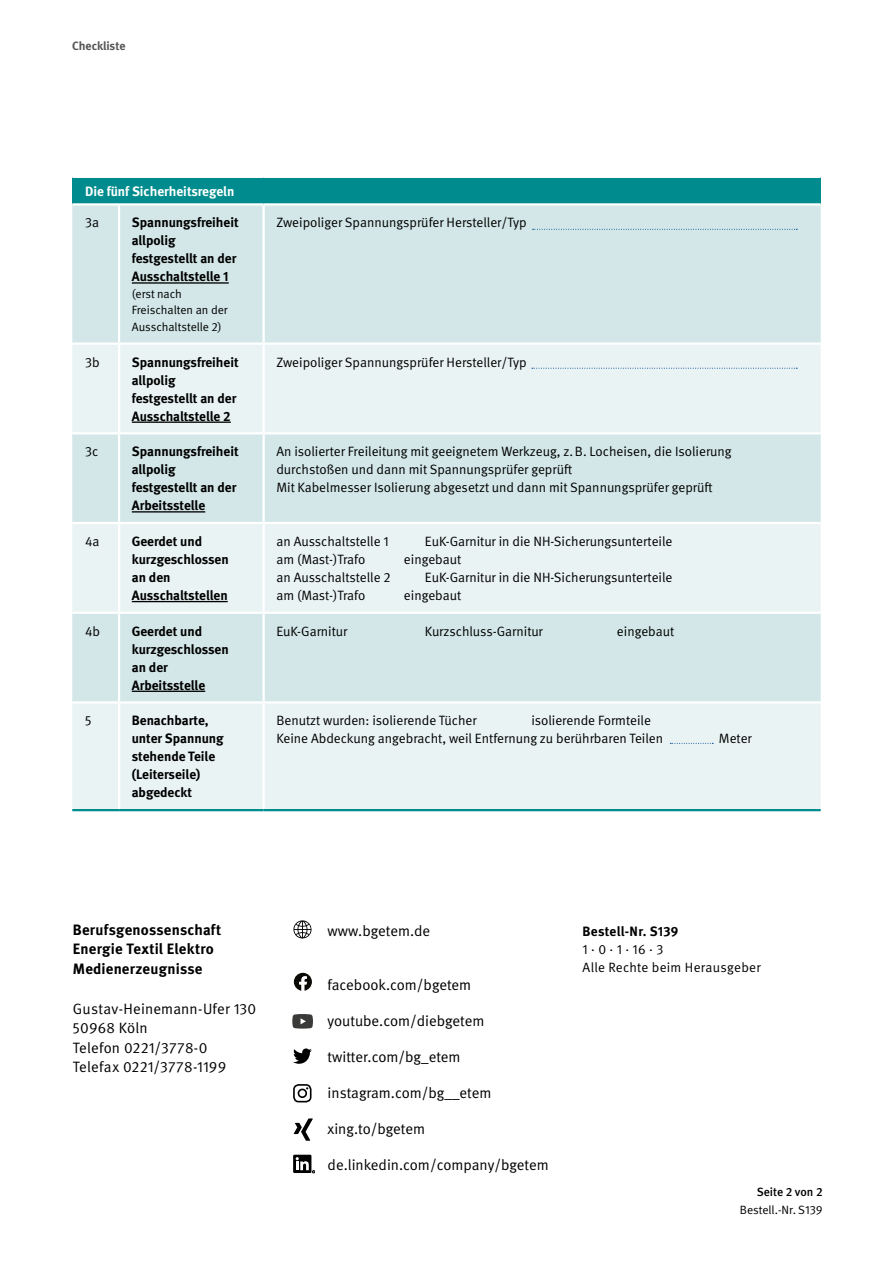
<style>
.page{position:relative;width:893px;height:1263px;background:#fff}
.page>*{position:absolute;margin:0;border:0;box-sizing:border-box;transform-origin:0 0}
.t1{font:15px/19.2px "DGUV Meta";color:#000}
.t2{font:700 15px/19.2px "DGUV Meta";letter-spacing:.015em;color:#000}
.t3{font:13.5px/18px "DGUV Meta";color:#000}
.t4{font:700 13.5px/18px "DGUV Meta";color:#000}
.t5{font:13.5px/18px "DGUV Meta";letter-spacing:.02em;color:#000}
.t6{font:700 13.5px "DGUV Meta";color:#fff}
.t7{font:700 13.5px "DGUV Meta";letter-spacing:.02em;color:#000}
.t8{font:12px/16.5px "DGUV Meta";color:#000}
.t9{font:700 12px "DGUV Meta";letter-spacing:-.005em;color:#565655}
.t10{font:500 12px "DGUV Meta";color:#000}
</style>
<div class="page">
<div style="left:72px;top:177px;width:749px;height:27px;background:#008c8e"></div>
<div style="left:72px;top:206px;width:749px;height:136px;background:#d3e7e8"></div>
<svg style="left:72px;top:345px;width:749px;height:464px;background:#e0eeee"></svg>
<hr style="left:262px;top:206px;width:3px;height:136px;background:#fff">
<hr style="left:118px;top:345px;width:2px;height:87px;background:#fff">
<hr style="left:262px;top:345px;width:3px;height:87px;background:#fff">
<hr style="left:72px;top:432px;width:47px;height:2px;background:#fff">
<hr style="left:119px;top:432px;width:145px;height:2px;background:#fff">
<hr style="left:118px;top:434px;width:2px;height:88px;background:#fff">
<hr style="left:262px;top:434px;width:3px;height:88px;background:#fff">
<hr style="left:72px;top:522px;width:47px;height:2px;background:#fff">
<hr style="left:119px;top:522px;width:145px;height:2px;background:#fff">
<hr style="left:118px;top:524px;width:2px;height:88px;background:#fff">
<hr style="left:262px;top:524px;width:3px;height:88px;background:#fff">
<hr style="left:72px;top:612px;width:47px;height:2px;background:#fff">
<hr style="left:119px;top:612px;width:145px;height:2px;background:#fff">
<hr style="left:118px;top:614px;width:2px;height:87px;background:#fff">
<hr style="left:262px;top:614px;width:3px;height:87px;background:#fff">
<hr style="left:72px;top:701px;width:47px;height:2px;background:#fff">
<hr style="left:119px;top:701px;width:145px;height:2px;background:#fff">
<hr style="left:118px;top:703px;width:2px;height:106px;background:#fff">
<hr style="left:262px;top:703px;width:3px;height:106px;background:#fff">
<hr style="left:72px;top:203px;width:47px;height:3px;background:#fff">
<hr style="left:118px;top:206px;width:2px;height:136px;background:#fff">
<hr style="left:72px;top:176px;width:47px;height:2px;background:#fff">
<hr style="left:119px;top:176px;width:145px;height:2px;background:#fff">
<hr style="left:264px;top:176px;width:557px;height:2px;background:#fff">
<hr style="left:264px;top:432px;width:557px;height:2px;background:#fff">
<hr style="left:264px;top:522px;width:557px;height:2px;background:#fff">
<hr style="left:264px;top:612px;width:557px;height:2px;background:#fff">
<hr style="left:264px;top:701px;width:557px;height:2px;background:#fff">
<hr style="left:119px;top:203px;width:145px;height:3px;background:#fff">
<hr style="left:264px;top:203px;width:557px;height:3px;background:#fff">
<hr style="left:72px;top:809px;width:47px;height:2px;background:#008c8e">
<hr style="left:119px;top:809px;width:145px;height:2px;background:#008c8e">
<hr style="left:264px;top:809px;width:557px;height:2px;background:#008c8e">
<hr style="left:132px;top:282px;width:97px;height:2px;background:#000">
<hr style="left:132px;top:421px;width:99px;height:2px;background:#000">
<hr style="left:132px;top:511px;width:73px;height:1px;background:#000">
<hr style="left:132px;top:601px;width:96px;height:1px;background:#000">
<hr style="left:132px;top:691px;width:73px;height:1px;background:#000">
<svg style="left:533px;top:229px;width:264px;height:1px"></svg>
<svg style="left:532px;top:368px;width:265px;height:1px"></svg>
<svg style="left:670px;top:743px;width:43px;height:1px"></svg>
<svg style="left:294px;top:1118px;width:19px;height:23px"></svg>
<div style="left:298px;top:1088px;width:9px;height:10px;border:2px solid #000;border-radius:50%"></div>
<div style="left:293px;top:1084px;width:18px;height:18px;border:2px solid #000;border-radius:5px"></div>
<svg style="left:293px;top:1155px;width:22px;height:18px"></svg>
<svg style="left:292px;top:1014px;width:21px;height:14px"></svg>
<svg style="left:293px;top:920px;width:19px;height:19px"></svg>
<svg style="left:293px;top:1048px;width:19px;height:16px"></svg>
<svg style="left:294px;top:973px;width:18px;height:18px"></svg>
<p class="t9" style="left:72px;top:39px;width:55px">Checkliste</p>
<p class="t6" style="left:85px;top:183px;width:151px">Die fünf Sicherheitsregeln</p>
<p class="t3" style="left:85px;top:214px;width:15px">3a</p>
<p class="t4" style="left:132px;top:214px;width:108px">Spannungsfreiheit allpolig festgestellt an der<br>Ausschaltstelle 1</p>
<p class="t8" style="left:132px;top:286px;width:97px">(erst nach<br>Freischalten an der<br>Ausschaltstelle 2)</p>
<p class="t3" style="left:276px;top:214px;width:252px">Zweipoliger Spannungsprüfer Hersteller/Typ</p>
<p class="t3" style="left:85px;top:353px;width:16px">3b</p>
<p class="t4" style="left:132px;top:353px;width:108px">Spannungsfreiheit allpolig festgestellt an der<br>Ausschaltstelle 2</p>
<p class="t3" style="left:276px;top:353px;width:252px">Zweipoliger Spannungsprüfer Hersteller/Typ</p>
<p class="t3" style="left:85px;top:443px;width:15px">3c</p>
<p class="t4" style="left:132px;top:443px;width:108px">Spannungsfreiheit allpolig festgestellt an der<br>Arbeitsstelle</p>
<p class="t3" style="left:276px;top:443px;width:457px">An isolierter Freileitung mit geeignetem Werkzeug, z.B. Locheisen, die Isolierung durchstoßen und dann mit Spannungsprüfer geprüft<br>Mit Kabelmesser Isolierung abgesetzt und dann mit Spannungsprüfer geprüft</p>
<p class="t3" style="left:85px;top:533px;width:16px">4a</p>
<p class="t4" style="left:132px;top:533px;width:98px">Geerdet und kurzgeschlossen an den<br>Ausschaltstellen</p>
<p class="t3" style="left:276px;top:533px;width:114px">an Ausschaltstelle 1</p>
<p class="t3" style="left:425px;top:533px;width:249px">EuK-Garnitur in die NH-Sicherungsunterteile</p>
<p class="t3" style="left:276px;top:551px;width:91px">am (Mast-)Trafo</p>
<p class="t3" style="left:404px;top:551px;width:59px">eingebaut</p>
<p class="t3" style="left:276px;top:569px;width:116px">an Ausschaltstelle 2</p>
<p class="t3" style="left:425px;top:569px;width:249px">EuK-Garnitur in die NH-Sicherungsunterteile</p>
<p class="t3" style="left:276px;top:587px;width:91px">am (Mast-)Trafo</p>
<p class="t3" style="left:404px;top:587px;width:59px">eingebaut</p>
<p class="t3" style="left:85px;top:622px;width:17px">4b</p>
<p class="t4" style="left:132px;top:622px;width:98px">Geerdet und kurzgeschlossen an der<br>Arbeitsstelle</p>
<p class="t3" style="left:276px;top:622px;width:72px">EuK-Garnitur</p>
<p class="t3" style="left:425px;top:622px;width:119px">Kurzschluss-Garnitur</p>
<p class="t3" style="left:617px;top:622px;width:59px">eingebaut</p>
<p class="t3" style="left:85px;top:712px;width:8px">5</p>
<p class="t4" style="left:132px;top:712px;width:93px">Benachbarte, unter Spannung stehende Teile (Leiterseile) abgedeckt</p>
<p class="t3" style="left:276px;top:712px;width:202px">Benutzt wurden: isolierende Tücher</p>
<p class="t3" style="left:276px;top:712px;width:388px;text-indent:255px">isolierende Formteile<br>Keine Abdeckung angebracht, weil Entfernung zu berührbaren Teilen</p>
<p class="t3" style="left:719px;top:730px;width:34px">Meter</p>
<p class="t2" style="left:73px;top:921px;width:150px">Berufsgenossenschaft<br>Energie Textil Elektro<br>Medienerzeugnisse</p>
<p class="t1" style="left:73px;top:1000px;width:185px">Gustav-Heinemann-Ufer 130<br>50968 Köln<br>Telefon 0221/3778-0<br>Telefax 0221/3778-1199</p>
<p class="t1" style="left:328px;top:921px;width:104px">www.bgetem.de</p>
<p class="t1" style="left:328px;top:975px;width:145px">facebook.com/bgetem</p>
<p class="t1" style="left:328px;top:1011px;width:158px">youtube.com/diebgetem</p>
<p class="t1" style="left:328px;top:1047px;width:134px">twitter.com/bg_etem</p>
<p class="t1" style="left:328px;top:1084px;width:165px">instagram.com/bg__etem</p>
<p class="t1" style="left:328px;top:1120px;width:99px">xing.to/bgetem</p>
<p class="t1" style="left:328px;top:1156px;width:223px">de.linkedin.com/company/bgetem</p>
<p class="t7" style="left:583px;top:923px;width:97px">Bestell-Nr. S139</p>
<p class="t5" style="left:583px;top:940px;width:179px">1 . 0 . 1 . 16 . 3<br>Alle Rechte beim Herausgeber</p>
<p class="t10" style="left:757px;top:1185px;width:68px">Seite 2 von 2</p>
<p class="t8" style="left:740px;top:1202px;width:84px">Bestell.-Nr. S139</p>
</div>
